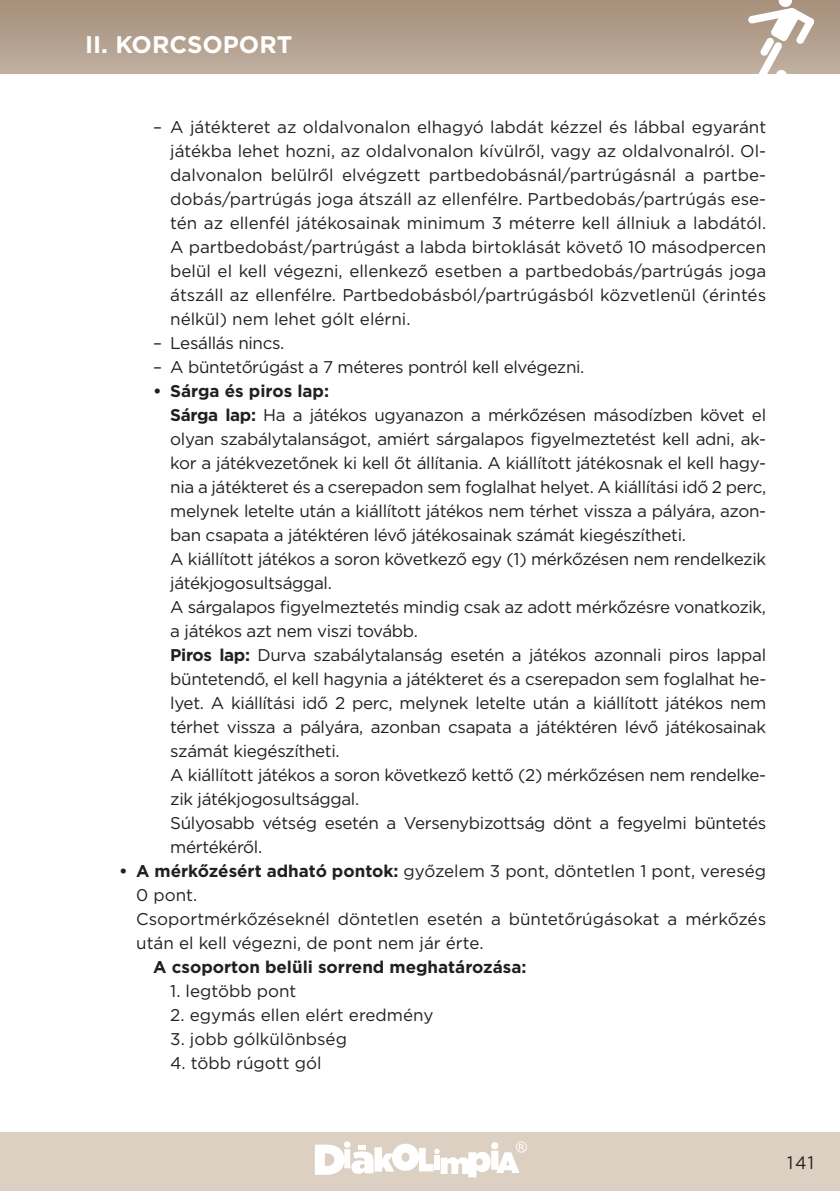
<style>
.page{position:relative;width:840px;height:1191px;background:#fff}
.page>*{position:absolute;margin:0;border:0;box-sizing:border-box;transform-origin:0 0}
.t1{font:700 24px "Gotham";color:#fff}
.t2{font:18px "Gotham";color:#231f20;scale:.95 1}
.t3{font:17px/24px "Gotham";letter-spacing:-.02em;color:#231f20;text-align:justify}
.t4{font:17px/24px "Gotham";color:#231f20}
.t5{font:700 17px "Gotham";color:#231f20}
.s1{font-weight:700}
</style>
<div class="page">
<div style="left:0;top:1132px;width:839px;height:59px;background:#dcd0c3"></div>
<svg style="left:0;top:0;width:839px;height:74px;background:#b29f8d"></svg>
<svg style="left:315px;top:1141px;width:211px;height:36px"></svg>
<svg style="left:747px;top:0;width:67px;height:74px"></svg>
<h1 class="t1" style="left:85px;top:29px;width:208px">II. KORCSOPORT</h1>
<p class="t3" style="left:170px;top:114px;width:597px;text-indent:-17px">– A játékteret az oldalvonalon elhagyó labdát kézzel és lábbal egyaránt játékba lehet hozni, az oldalvonalon kívülről, vagy az oldalvonalról. Ol&shy;dalvonalon belülről elvégzett partbedobásnál/partrúgásnál a partbe&shy;dobás/partrúgás joga átszáll az ellenfélre. Partbedobás/partrúgás ese&shy;tén az ellenfél játékosainak minimum 3 méterre kell állniuk a labdától.<br>A partbedobást/partrúgást a labda birtoklását követő 10 másodpercen belül el kell végezni, ellenkező esetben a partbedobás/partrúgás joga átszáll az ellenfélre. Partbedobásból/partrúgásból közvetlenül (érintés nélkül) nem lehet gólt elérni.</p>
<p class="t3" style="left:153px;top:330px;width:133px">– Lesállás nincs.</p>
<p class="t3" style="left:153px;top:354px;width:432px">– A büntetőrúgást a 7 méteres pontról kell elvégezni.</p>
<p class="t3" style="left:170px;top:378px;width:597px;text-align:left;text-indent:-17px"><span class="s1">• Sárga és piros lap:<br>Sárga lap:</span> Ha a játékos ugyanazon a mérkőzésen másodízben követ el olyan szabálytalanságot, amiért sárgalapos figyelmeztetést kell adni, ak&shy;kor a játékvezetőnek ki kell őt állítania. A kiállított játékosnak el kell hagy&shy;nia a játékteret és a cserepadon sem foglalhat helyet. A kiállítási idő 2 perc, melynek letelte után a kiállított játékos nem térhet vissza a pályára, azon&shy;ban csapata a játéktéren lévő játékosainak számát kiegészítheti.<br>A kiállított játékos a soron következő egy (1) mérkőzésen nem rendelkezik játékjogosultsággal.<br>A sárgalapos figyelmeztetés mindig csak az adott mérkőzésre vonatkozik, a játékos azt nem viszi tovább.<br><span class="s1">Piros lap:</span> Durva szabálytalanság esetén a játékos azonnali piros lappal büntetendő, el kell hagynia a játékteret és a cserepadon sem foglalhat he&shy;lyet. A kiállítási idő 2 perc, melynek letelte után a kiállított játékos nem térhet vissza a pályára, azonban csapata a játéktéren lévő játékosainak számát kiegészítheti.<br>A kiállított játékos a soron következő kettő (2) mérkőzésen nem rendelke&shy;zik játékjogosultsággal.<br>Súlyosabb vétség esetén a Versenybizottság dönt a fegyelmi büntetés mértékéről.</p>
<p class="t4" style="left:136px;top:858px;width:631px;text-indent:-17px"><span class="s1">• A mérkőzésért adható pontok:</span> győzelem 3 pont, döntetlen 1 pont, vereség 0 pont.<br>Csoportmérkőzéseknél döntetlen esetén a büntetőrúgásokat a mérkőzés után el kell végezni, de pont nem jár érte.</p>
<p class="t5" style="left:153px;top:956px;width:374px">A csoporton belüli sorrend meghatározása:</p>
<p class="t4" style="left:170px;top:978px;width:128px">1. legtöbb pont</p>
<p class="t4" style="left:170px;top:1002px;width:264px">2. egymás ellen elért eredmény</p>
<p class="t4" style="left:170px;top:1026px;width:178px">3. jobb gólkülönbség</p>
<p class="t4" style="left:170px;top:1050px;width:153px">4. több rúgott gól</p>
<p class="t2" style="left:786px;top:1151px;width:30px">141</p>
</div>
